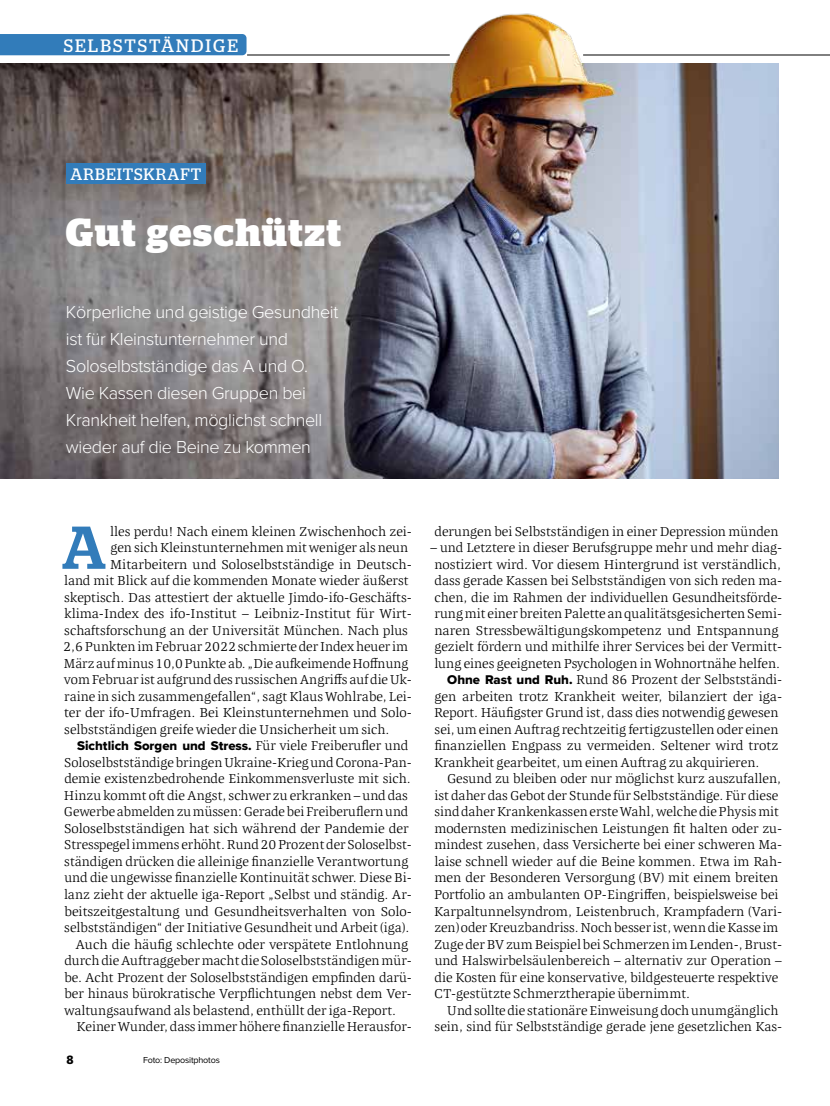
<style>
.page{position:relative;width:830px;height:1106px;background:#fff}
.page>*{position:absolute;margin:0;border:0;box-sizing:border-box;transform-origin:0 0}
.t1{font:500 60.3px "Stag";color:#327cba}
.t2{font:700 39px "Stag";letter-spacing:.035em;color:#fff}
.t3{font:300 18px/27px "Proxima Nova";letter-spacing:-.02em;color:#fff}
.t4{font:18px "Stag";letter-spacing:.115em;color:#fff}
.t5{font:16.5px "Stag";letter-spacing:.06em;color:#fff}
.t6{font:300 13.2px "Quador";color:#000}
.t7{font:13.2px "Proxima Nova Extrabld";color:#000}
.t8{font:900 12px "Frutiger";color:#000}
.t9{font:9px "Proxima Nova";letter-spacing:-.02em;color:#000}
.s1{font-family:"Quador";font-weight:300}
.s2{font-family:"Proxima Nova Extrabld";font-weight:400}
</style>
<div class="page">
<hr style="left:583px;top:55px;width:246px;height:1px;background:#000">
<hr style="left:247px;top:55px;width:202px;height:1px;background:#000">
<div style="left:0;top:34px;width:246px;height:21px;background:#327cba"></div>
<img style="left:0;top:64px;width:778px;height:414px">
<img style="left:427px;top:13px;width:198px;height:85px">
<div style="left:66px;top:164px;width:140px;height:20px;background:#327cba"></div>
<h3 class="t4" style="left:64px;top:35px;width:175px">SELBSTSTÄNDIGE</h3>
<p class="t5" style="left:70px;top:164px;width:132px">ARBEITSKRAFT</p>
<h2 class="t2" style="left:66px;top:217px;width:276px">Gut geschützt</h2>
<h3 class="t3" style="left:66px;top:297px;width:274px">Körperliche und geistige Gesundheit ist für Kleinstunternehmer und Soloselbstständige das A und O.<br>Wie Kassen diesen Gruppen bei Krankheit helfen, möglichst schnell wieder auf die Beine zu kommen</h3>
<h1 class="t1" style="left:62px;top:525px;width:45px">A</h1>
<p class="t6" style="left:110px;top:522px;width:303px">lles perdu! Nach einem kleinen Zwischenhoch zei-</p>
<p class="t6" style="left:110px;top:538px;width:299px">gen sich Kleinstunternehmen mit weniger als neun</p>
<p class="t6" style="left:110px;top:555px;width:303px">Mitarbeitern und Soloselbstständige in Deutsch-</p>
<p class="t6" style="left:64px;top:571px;width:346px">land mit Blick auf die kommenden Monate wieder äußerst</p>
<p class="t6" style="left:64px;top:588px;width:349px">skeptisch. Das attestiert der aktuelle Jimdo-ifo-Geschäfts-</p>
<p class="t6" style="left:64px;top:604px;width:349px">klima-Index des ifo-Institut – Leibniz-Institut für Wirt-</p>
<p class="t6" style="left:64px;top:621px;width:345px">schaftsforschung an der Universität München. Nach plus</p>
<p class="t6" style="left:63px;top:637px;width:346px">2,6 Punkten im Februar 2022 schmierte der Index heuer im</p>
<p class="t6" style="left:64px;top:654px;width:346px">März auf minus 10,0 Punkte ab. „Die aufkeimende Hoffnung</p>
<p class="t6" style="left:64px;top:670px;width:349px">vom Februar ist aufgrund des russischen Angriffs auf die Uk-</p>
<p class="t6" style="left:64px;top:687px;width:349px">raine in sich zusammengefallen“, sagt Klaus Wohlrabe, Lei-</p>
<p class="t6" style="left:64px;top:703px;width:349px">ter der ifo-Umfragen. Bei Kleinstunternehmen und Solo-</p>
<p class="t6" style="left:64px;top:720px;width:326px">selbstständigen greife wieder die Unsicherheit um sich.</p>
<p class="t7" style="left:77px;top:736px;width:332px">Sichtlich Sorgen und Stress. <span class="s1">Für viele Freiberufler und</span></p>
<p class="t6" style="left:64px;top:753px;width:349px">Soloselbstständige bringen Ukraine-Krieg und Corona-Pan-</p>
<p class="t6" style="left:64px;top:769px;width:348px">demie existenzbedrohende Einkommensverluste mit sich.</p>
<p class="t6" style="left:64px;top:786px;width:345px">Hinzu kommt oft die Angst, schwer zu erkranken – und das</p>
<p class="t6" style="left:64px;top:802px;width:345px">Gewerbe abmelden zu müssen: Gerade bei Freiberuflern und</p>
<p class="t6" style="left:64px;top:819px;width:346px">Soloselbstständigen hat sich während der Pandemie der</p>
<p class="t6" style="left:64px;top:835px;width:349px">Stresspegel immens erhöht. Rund 20 Prozent der Soloselbst-</p>
<p class="t6" style="left:64px;top:852px;width:345px">ständigen drücken die alleinige finanzielle Verantwortung</p>
<p class="t6" style="left:64px;top:868px;width:349px">und die ungewisse finanzielle Kontinuität schwer. Diese Bi-</p>
<p class="t6" style="left:64px;top:885px;width:349px">lanz zieht der aktuelle iga-Report „Selbst und ständig. Ar-</p>
<p class="t6" style="left:64px;top:901px;width:349px">beitszeitgestaltung und Gesundheitsverhalten von Solo-</p>
<p class="t6" style="left:64px;top:918px;width:346px">selbstständigen“ der Initiative Gesundheit und Arbeit (iga).</p>
<p class="t6" style="left:76px;top:934px;width:334px">Auch die häufig schlechte oder verspätete Entlohnung</p>
<p class="t6" style="left:64px;top:951px;width:349px">durch die Auftraggeber macht die Soloselbstständigen mür-</p>
<p class="t6" style="left:64px;top:967px;width:349px">be. Acht Prozent der Soloselbstständigen empfinden darü-</p>
<p class="t6" style="left:64px;top:984px;width:349px">ber hinaus bürokratische Verpflichtungen nebst dem Ver-</p>
<p class="t6" style="left:64px;top:1000px;width:333px">waltungsaufwand als belastend, enthüllt der iga-Report.</p>
<p class="t6" style="left:76px;top:1017px;width:337px">Keiner Wunder, dass immer höhere finanzielle Herausfor-</p>
<p class="t8" style="left:66px;top:1052px;width:9px">8</p>
<p class="t9" style="left:143px;top:1053px;width:78px">Foto: Depositphotos</p>
<p class="t6" style="left:434px;top:522px;width:345px">derungen bei Selbstständigen in einer Depression münden</p>
<p class="t6" style="left:430px;top:538px;width:353px">– und Letztere in dieser Berufsgruppe mehr und mehr diag-</p>
<p class="t6" style="left:434px;top:555px;width:348px">nostiziert wird. Vor diesem Hintergrund ist verständlich,</p>
<p class="t6" style="left:434px;top:571px;width:349px">dass gerade Kassen bei Selbstständigen von sich reden ma-</p>
<p class="t6" style="left:434px;top:588px;width:349px">chen, die im Rahmen der individuellen Gesundheitsförde-</p>
<p class="t6" style="left:434px;top:604px;width:349px">rung mit einer breiten Palette an qualitätsgesicherten Semi-</p>
<p class="t6" style="left:434px;top:621px;width:345px">naren Stressbewältigungskompetenz und Entspannung</p>
<p class="t6" style="left:434px;top:637px;width:349px">gezielt fördern und mithilfe ihrer Services bei der Vermitt-</p>
<p class="t6" style="left:434px;top:654px;width:347px">lung eines geeigneten Psychologen in Wohnortnähe helfen.</p>
<p class="t6" style="left:447px;top:670px;width:336px"><span class="s2">Ohne Rast und Ruh.</span> Rund 86 Prozent der Selbstständi-</p>
<p class="t6" style="left:434px;top:687px;width:349px">gen arbeiten trotz Krankheit weiter, bilanziert der iga-</p>
<p class="t6" style="left:434px;top:703px;width:346px">Report. Häufigster Grund ist, dass dies notwendig gewesen</p>
<p class="t6" style="left:434px;top:720px;width:345px">sei, um einen Auftrag rechtzeitig fertigzustellen oder einen</p>
<p class="t6" style="left:434px;top:736px;width:345px">finanziellen Engpass zu vermeiden. Seltener wird trotz</p>
<p class="t6" style="left:434px;top:753px;width:327px">Krankheit gearbeitet, um einen Auftrag zu akquirieren.</p>
<p class="t6" style="left:447px;top:769px;width:335px">Gesund zu bleiben oder nur möglichst kurz auszufallen,</p>
<p class="t6" style="left:434px;top:786px;width:345px">ist daher das Gebot der Stunde für Selbstständige. Für diese</p>
<p class="t6" style="left:434px;top:802px;width:346px">sind daher Krankenkassen erste Wahl, welche die Physis mit</p>
<p class="t6" style="left:434px;top:819px;width:349px">modernsten medizinischen Leistungen fit halten oder zu-</p>
<p class="t6" style="left:434px;top:835px;width:349px">mindest zusehen, dass Versicherte bei einer schweren Ma-</p>
<p class="t6" style="left:434px;top:852px;width:349px">laise schnell wieder auf die Beine kommen. Etwa im Rah-</p>
<p class="t6" style="left:434px;top:868px;width:345px">men der Besonderen Versorgung (BV) mit einem breiten</p>
<p class="t6" style="left:434px;top:885px;width:346px">Portfolio an ambulanten OP-Eingriffen, beispielsweise bei</p>
<p class="t6" style="left:434px;top:901px;width:349px">Karpaltunnelsyndrom, Leistenbruch, Krampfadern (Vari-</p>
<p class="t6" style="left:434px;top:918px;width:345px">zen) oder Kreuzbandriss. Noch besser ist, wenn die Kasse im</p>
<p class="t6" style="left:434px;top:934px;width:349px">Zuge der BV zum Beispiel bei Schmerzen im Lenden-, Brust-</p>
<p class="t6" style="left:434px;top:951px;width:348px">und Halswirbelsäulenbereich – alternativ zur Operation –</p>
<p class="t6" style="left:434px;top:967px;width:345px">die Kosten für eine konservative, bildgesteuerte respektive</p>
<p class="t6" style="left:434px;top:984px;width:257px">CT-gestützte Schmerztherapie übernimmt.</p>
<p class="t6" style="left:446px;top:1000px;width:333px">Und sollte die stationäre Einweisung doch unumgänglich</p>
<p class="t6" style="left:434px;top:1017px;width:349px">sein, sind für Selbstständige gerade jene gesetzlichen Kas-</p>
</div>
